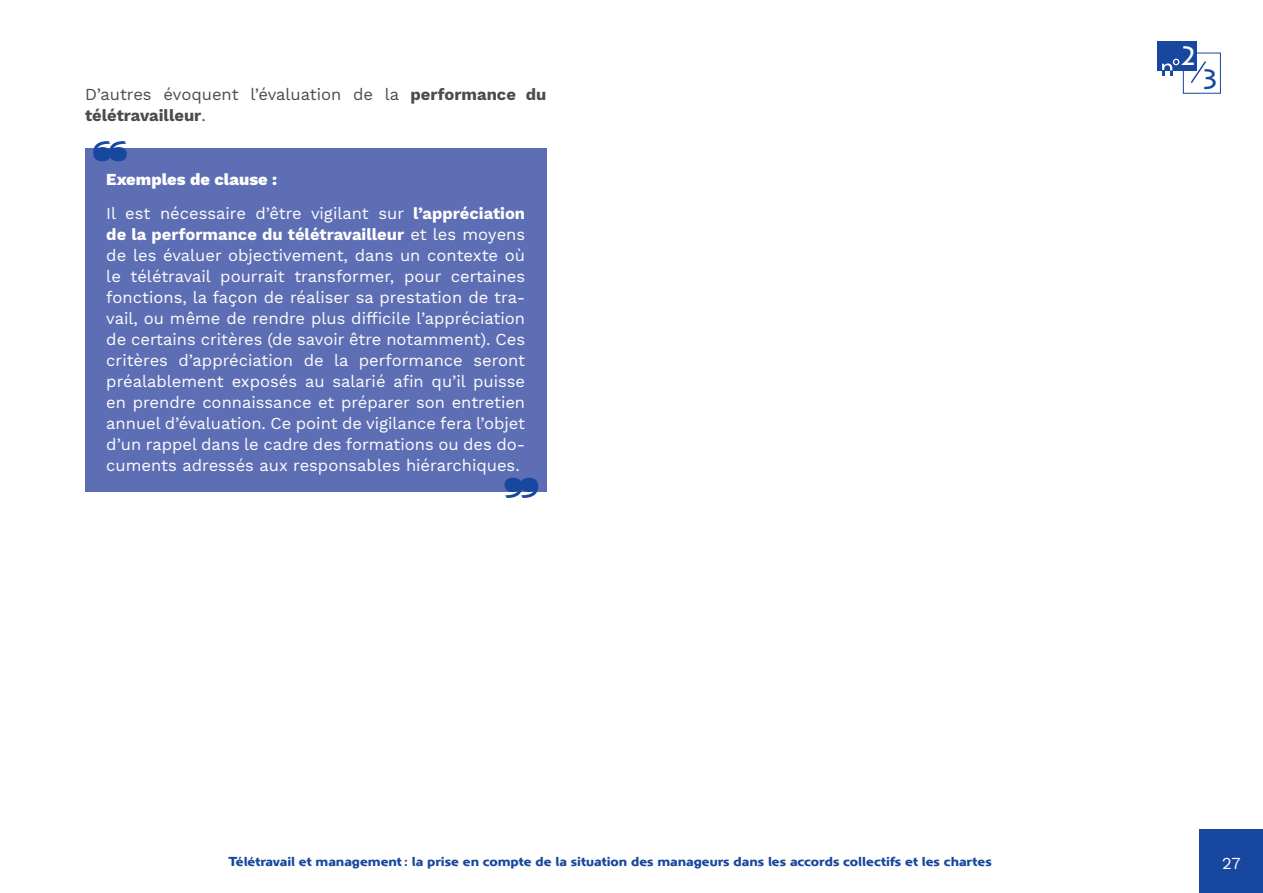
<style>
.page{position:relative;width:1263px;height:893px;background:#fff}
.page>*{position:absolute;margin:0;border:0;box-sizing:border-box;transform-origin:0 0}
.t1{font:600 30px "Work Sans";color:#17479e}
.t2{font:29.1px "Anisette Pro Petite";color:#17479e}
.t3{font:27.75px "Anisette Pro Petite";color:#fff}
.t4{font:16.5px/21px "Work Sans";color:#fff}
.t5{font:16.5px/21px "Work Sans";color:#4d494c}
.t6{font:700 13.5px "Anisette Pro Petite";color:#17479e}
.s1{font-weight:700}
.s2{font-weight:800}
</style>
<div class="page">
<div style="left:1199px;top:829px;width:64px;height:64px;background:#17479e"></div>
<div style="left:1157px;top:41px;width:39px;height:29px;background:#17479e"></div>
<div style="left:1183px;top:53px;width:38px;height:41px;border:1px solid #17479e"></div>
<svg style="left:1162px;top:59px;width:17px;height:17px"></svg>
<svg style="left:1191px;top:61px;width:15px;height:22px"></svg>
<div style="left:85px;top:148px;width:461px;height:344px;background:#5e6eb4"></div>
<p class="t5" style="left:85px;top:85px;width:463px">D’autres évoquent l’évaluation de la <span class="s1">performance du télétravailleur</span>.</p>
<h1 class="t1" style="left:91px;top:133px;width:39px">❝</h1>
<p class="t4" style="left:106px;top:163px;width:420px;line-height:33.8px"><span class="s2">Exemples de clause :<br></span>Il est nécessaire d’être vigilant sur <span class="s1">l’appréciation</span></p>
<p class="t4" style="left:106px;top:224px;width:420px;text-align:justify"><span class="s1">de la performance du télétravailleur</span> et les moyens de les évaluer objectivement, dans un contexte où le télétravail pourrait transformer, pour certaines fonctions, la façon de réaliser sa prestation de tra&shy;vail, ou même de rendre plus difficile l’appréciation de certains critères (de savoir être notamment). Ces critères d’appréciation de la performance seront préalablement exposés au salarié afin qu’il puisse en prendre connaissance et préparer son entretien annuel d’évaluation. Ce point de vigilance fera l’objet d’un rappel dans le cadre des formations ou des do&shy;cuments adressés aux responsables hiérarchiques.</p>
<h1 class="t1" style="left:540px;top:506px;width:39px;rotate:-180deg">❝</h1>
<h3 class="t3" style="left:1180px;top:37px;width:17px">2</h3>
<h2 class="t2" style="left:1202px;top:60px;width:18px">3</h2>
<p class="t6" style="left:229px;top:852px;width:765px">Télétravail et management : la prise en compte de la situation des manageurs dans les accords collectifs et les chartes</p>
<p class="t4" style="left:1222px;top:853px;width:20px">27</p>
</div>
